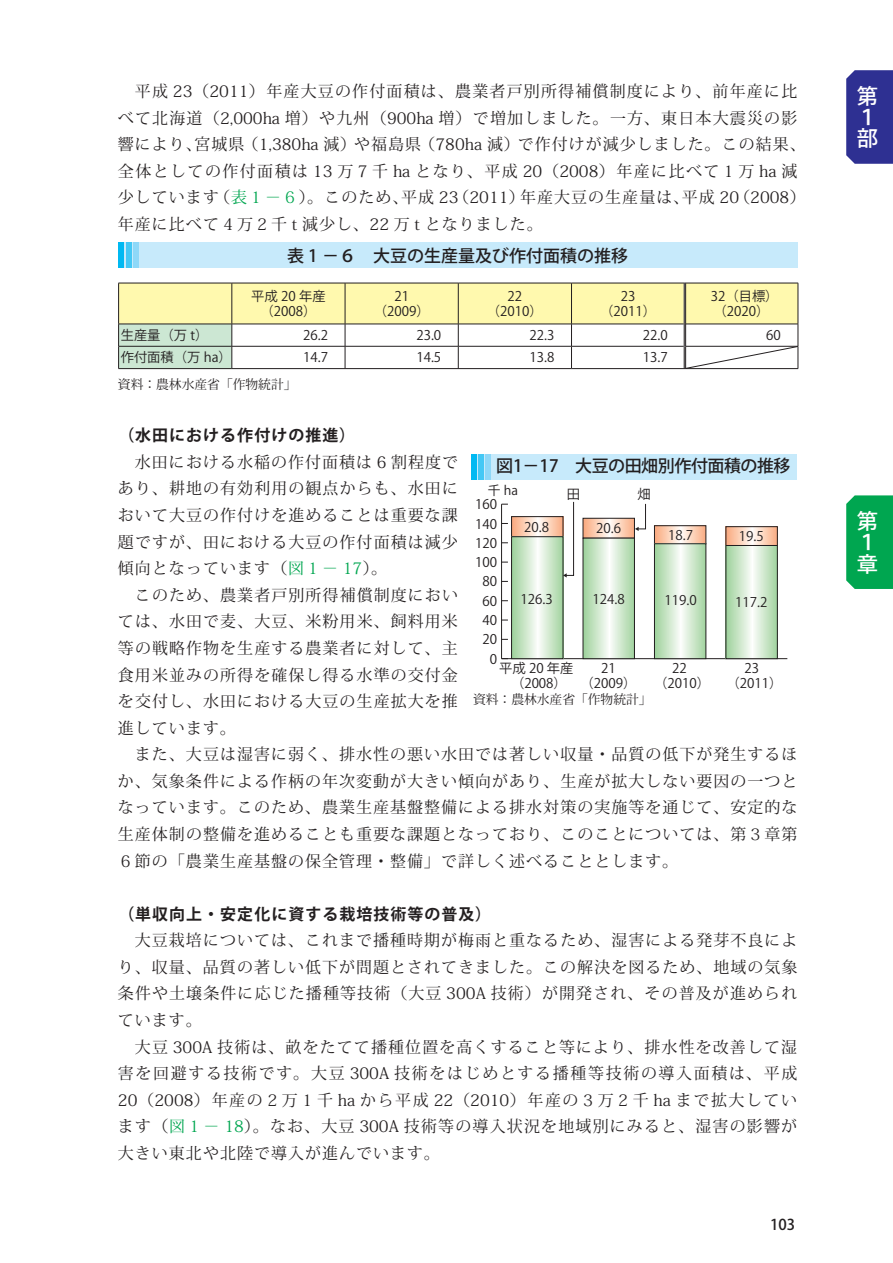
<style>
.page{position:relative;width:893px;height:1263px;background:#fff}
.page>*{position:absolute;margin:0;border:0;box-sizing:border-box;transform-origin:0 0}
.t1{font:21.3px/21.3px "Koz Go Pro Medium 90 msp RKSJ V";color:#fff}
.t2{font:16.95px "Koz Go Pro Medium 90 msp RKSJ H";color:#231f20}
.t3{font:16.95px "Koz Go Pro Medium 90 msp RKSJ H";letter-spacing:-.025em;color:#231f20}
.t4{font:15.9px/26.5px "Koz Min Pro Regular 90 msp RKSJ H";letter-spacing:.07em;color:#231f20;text-align:justify}
.t5{font:15.9px "Koz Go Pro Bold 90 msp RKSJ H";letter-spacing:.065em;color:#231f20}
.t6{font:14.85px "Koz Go Pro Medium 90 msp RKSJ H";color:#231f20}
.t7{font:13.35px/14.9px "Koz Go Pro Regular 90 msp RKSJ H";color:#231f20;text-align:center}
.t8{font:12.75px "Koz Min Pro Regular 90 msp RKSJ H";color:#231f20}
.t9{font:12.75px "Koz Go Pro Regular 90 msp RKSJ H";color:#231f20}
.s1{color:#00a650}
</style>
<div class="page">
<div style="left:846px;top:70px;width:47px;height:94px;background:#2e3092"></div>
<div style="left:846px;top:495px;width:47px;height:94px;background:#00a650"></div>
<div style="left:119px;top:242px;width:678px;height:26px;background:#c7eafb"></div>
<div style="left:118px;top:242px;width:6px;height:26px;background:#00b9f2"></div>
<div style="left:126px;top:242px;width:5px;height:26px;background:#44c8f5"></div>
<div style="left:133px;top:242px;width:6px;height:26px;background:#8ed8f8"></div>
<svg style="left:118px;top:283px;width:681px;height:86px"></svg>
<div style="left:471px;top:454px;width:325px;height:25px;background:#c7eafb"></div>
<div style="left:471px;top:454px;width:5px;height:25px;background:#00b9f2"></div>
<div style="left:478px;top:454px;width:6px;height:25px;background:#44c8f5"></div>
<div style="left:485px;top:454px;width:6px;height:25px;background:#8ed8f8"></div>
<hr style="left:501px;top:658px;width:286px;height:1px;background:#231f20">
<hr style="left:501px;top:504px;width:1px;height:155px;background:#231f20">
<svg style="left:513px;top:518px;width:48px;height:17px"></svg>
<div style="left:511px;top:516px;width:52px;height:21px;border:1px solid #231f20"></div>
<svg style="left:585px;top:520px;width:48px;height:16px"></svg>
<div style="left:583px;top:518px;width:52px;height:20px;border:1px solid #231f20"></div>
<svg style="left:656px;top:527px;width:48px;height:15px"></svg>
<div style="left:654px;top:525px;width:52px;height:19px;border:1px solid #231f20"></div>
<svg style="left:728px;top:528px;width:47px;height:16px"></svg>
<div style="left:726px;top:526px;width:51px;height:20px;border:1px solid #231f20"></div>
<svg style="left:513px;top:538px;width:48px;height:119px"></svg>
<div style="left:511px;top:536px;width:52px;height:123px;border:1px solid #231f20"></div>
<svg style="left:585px;top:540px;width:48px;height:117px;background:#d0e8ce"></svg>
<div style="left:583px;top:538px;width:52px;height:121px;border:1px solid #231f20"></div>
<svg style="left:656px;top:546px;width:48px;height:111px;background:#d0e8ce"></svg>
<div style="left:654px;top:544px;width:52px;height:115px;border:1px solid #231f20"></div>
<svg style="left:728px;top:547px;width:47px;height:110px;background:#d1e8cf"></svg>
<div style="left:726px;top:545px;width:51px;height:114px;border:1px solid #231f20"></div>
<svg style="left:563px;top:501px;width:11px;height:77px"></svg>
<svg style="left:635px;top:503px;width:11px;height:28px"></svg>
<p class="t4" style="left:118px;top:80px;width:689px;text-align:left;text-indent:17px">平成 23（2011）年産大豆の作付面積は、農業者戸別所得補償制度により、前年産に比べて北海道（2,000ha 増）や九州（900ha 増）で増加しました。一方、東日本大震災の影響により、宮城県（1,380ha 減）や福島県（780ha 減）で作付けが減少しました。この結果、全体としての作付面積は 13 万７千 ha となり、平成 20（2008）年産に比べて１万 ha 減少しています（<span class="s1">表１－６</span>）。このため、平成 23（2011）年産大豆の生産量は、平成 20（2008）年産に比べて４万２千 t 減少し、22 万 t となりました。</p>
<p class="t2" style="left:287px;top:249px;width:343px">表 1 －６　大豆の生産量及び作付面積の推移</p>
<p class="t7" style="left:251px;top:290px;width:76px">平成 20 年産（2008）</p>
<p class="t7" style="left:374px;top:290px;width:57px">21（2009）</p>
<p class="t7" style="left:487px;top:290px;width:57px">22（2010）</p>
<p class="t7" style="left:600px;top:290px;width:57px">23（2011）</p>
<p class="t7" style="left:711px;top:290px;width:69px;text-align:left">32（目標）（2020）</p>
<p class="t7" style="left:121px;top:330px;width:89px">生産量（万 t）</p>
<p class="t7" style="left:303px;top:330px;width:26px">26.2</p>
<p class="t7" style="left:416px;top:330px;width:26px">23.0</p>
<p class="t7" style="left:530px;top:330px;width:26px">22.3</p>
<p class="t7" style="left:643px;top:330px;width:26px">22.0</p>
<p class="t7" style="left:766px;top:330px;width:16px">60</p>
<p class="t7" style="left:121px;top:352px;width:113px">作付面積（万 ha）</p>
<p class="t7" style="left:303px;top:352px;width:26px">14.7</p>
<p class="t7" style="left:416px;top:352px;width:26px">14.5</p>
<p class="t7" style="left:530px;top:352px;width:26px">13.8</p>
<p class="t7" style="left:643px;top:352px;width:26px">13.7</p>
<p class="t8" style="left:118px;top:379px;width:180px">資料：農林水産省「作物統計」</p>
<p class="t5" style="left:118px;top:429px;width:238px">（水田における作付けの推進）</p>
<p class="t4" style="left:118px;top:451px;width:342px;text-indent:17px">水田における水稲の作付面積は 6 割程度であり、耕地の有効利用の観点からも、水田において大豆の作付けを進めることは重要な課題ですが、田における大豆の作付面積は減少傾向となっています（<span class="s1">図１－ 17</span>）。</p>
<p class="t4" style="left:118px;top:584px;width:341px;text-indent:17px">このため、農業者戸別所得補償制度においては、水田で麦、大豆、米粉用米、飼料用米等の戦略作物を生産する農業者に対して、主食用米並みの所得を確保し得る水準の交付金を交付し、水田における大豆の生産拡大を推進しています。</p>
<p class="t4" style="left:118px;top:743px;width:681px;text-indent:17px">また、大豆は湿害に弱く、排水性の悪い水田では著しい収量・品質の低下が発生するほか、気象条件による作柄の年次変動が大きい傾向があり、生産が拡大しない要因の一つとなっています。このため、農業生産基盤整備による排水対策の実施等を通じて、安定的な生産体制の整備を進めることも重要な課題となっており、このことについては、第３章第６節の「農業生産基盤の保全管理・整備」で詳しく述べることとします。</p>
<p class="t5" style="left:118px;top:908px;width:374px">（単収向上・安定化に資する栽培技術等の普及）</p>
<p class="t4" style="left:118px;top:929px;width:681px;text-indent:17px">大豆栽培については、これまで播種時期が梅雨と重なるため、湿害による発芽不良により、収量、品質の著しい低下が問題とされてきました。この解決を図るため、地域の気象条件や土壌条件に応じた播種等技術（大豆 300A 技術）が開発され、その普及が進められています。</p>
<p class="t4" style="left:118px;top:1036px;width:681px;text-indent:17px">大豆 300A 技術は、畝をたてて播種位置を高くすること等により、排水性を改善して湿害を回避する技術です。大豆 300A 技術をはじめとする播種等技術の導入面積は、平成20（2008）年産の２万１千 ha から平成 22（2010）年産の３万２千 ha まで拡大しています（<span class="s1">図１－ 18</span>）。なお、大豆 300A 技術等の導入状況を地域別にみると、湿害の影響が大きい東北や北陸で導入が進んでいます。</p>
<p class="t3" style="left:496px;top:460px;width:296px">図1－17　大豆の田畑別作付面積の推移</p>
<p class="t9" style="left:488px;top:485px;width:32px">千 ha</p>
<p class="t7" style="left:567px;top:489px;width:15px">田</p>
<p class="t7" style="left:637px;top:489px;width:15px">畑</p>
<p class="t7" style="left:475px;top:499px;width:23px">160</p>
<p class="t7" style="left:475px;top:518px;width:23px">140</p>
<p class="t7" style="left:524px;top:522px;width:26px">20.8</p>
<p class="t7" style="left:596px;top:523px;width:26px">20.6</p>
<p class="t7" style="left:668px;top:529px;width:26px">18.7</p>
<p class="t7" style="left:739px;top:531px;width:26px">19.5</p>
<p class="t7" style="left:475px;top:537px;width:23px">120</p>
<p class="t7" style="left:475px;top:557px;width:23px">100</p>
<p class="t7" style="left:482px;top:576px;width:16px">80</p>
<p class="t7" style="left:521px;top:593px;width:34px">126.3</p>
<p class="t7" style="left:593px;top:594px;width:34px">124.8</p>
<p class="t7" style="left:665px;top:595px;width:34px">119.0</p>
<p class="t7" style="left:482px;top:595px;width:16px">60</p>
<p class="t7" style="left:735px;top:596px;width:34px">117.2</p>
<p class="t7" style="left:482px;top:614px;width:16px">40</p>
<p class="t7" style="left:482px;top:634px;width:16px">20</p>
<p class="t7" style="left:490px;top:653px;width:9px">0</p>
<p class="t7" style="left:499px;top:662px;width:76px">平成 20 年産（2008）</p>
<p class="t7" style="left:581px;top:662px;width:57px">21（2009）</p>
<p class="t7" style="left:654px;top:662px;width:57px">22（2010）</p>
<p class="t7" style="left:726px;top:662px;width:57px">23（2011）</p>
<p class="t8" style="left:473px;top:695px;width:180px">資料：農林水産省「作物統計」</p>
<p class="t6" style="left:770px;top:1219px;width:27px">103</p>
<h1 class="t1" style="left:857px;top:88px;width:22px">第<br>１部</h1>
<h1 class="t1" style="left:857px;top:513px;width:22px">第<br>１章</h1>
</div>
